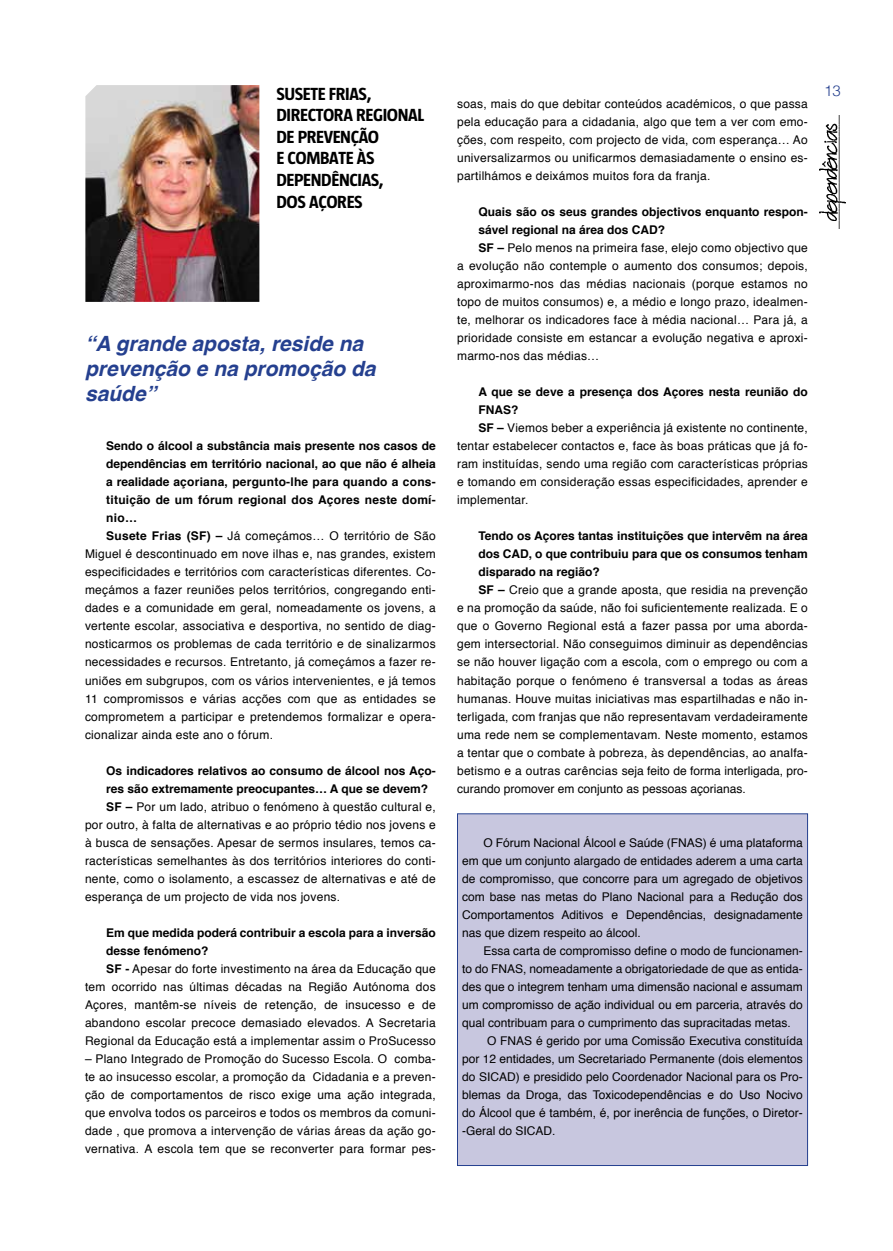
<style>
.page{position:relative;width:893px;height:1251px;background:#fff}
.page>*{position:absolute;margin:0;border:0;box-sizing:border-box;transform-origin:0 0}
.t1{font:italic 700 21px/25.2px "Helvetica";color:#25408f}
.t2{font:700 18px/21.6px "Taz";letter-spacing:-.02em;color:#000}
.t3{font:300 15px "Helvetica";color:#25408f}
.t4{font:12px/18px "Helvetica";letter-spacing:.02em;color:#000;text-align:justify}
.t5{font:12px "Helvetica";color:#000}
.t6{font:700 12px "Helvetica";color:#000}
.t7{font:700 12px "Helvetica";letter-spacing:.02em;color:#000}
.s1{font-weight:700}
</style>
<div class="page">
<img style="left:820px;top:115px;width:25px;height:113px">
<img style="left:85px;top:85px;width:174px;height:217px">
<div style="left:457px;top:813px;width:350px;height:352px;background:#c8c7df"></div>
<div style="left:457px;top:813px;width:351px;height:352px;border:1px solid #25408f"></div>
<h2 class="t2" style="left:276px;top:82px;width:97px">SUSETE FRIAS,</h2>
<p class="t3" style="left:824px;top:78px;width:18px">13</p>
<h2 class="t2" style="left:276px;top:104px;width:149px">DIRECTORA REGIONAL<br>DE PREVENÇÃO<br>E COMBATE ÀS<br>DEPENDÊNCIAS,<br>DOS AÇORES</h2>
<p class="t4" style="left:457px;top:95px;width:352px">soas, mais do que debitar conteúdos académicos, o que passa pela educação para a cidadania, algo que tem a ver com emo&shy;ções, com respeito, com projecto de vida, com esperança… Ao universalizarmos ou unificarmos demasiadamente o ensino es&shy;partilhámos e deixámos muitos fora da franja.</p>
<p class="t6" style="left:478px;top:202px;width:331px">Quais são os seus grandes objectivos enquanto respon-</p>
<p class="t6" style="left:478px;top:220px;width:188px">sável regional na área dos CAD?</p>
<p class="t4" style="left:478px;top:239px;width:331px"><span class="s1">SF –</span> Pelo menos na primeira fase, elejo como objectivo que</p>
<p class="t4" style="left:457px;top:257px;width:352px">a evolução não contemple o aumento dos consumos; depois,</p>
<p class="t4" style="left:457px;top:275px;width:352px">aproximarmo-nos das médias nacionais (porque estamos no</p>
<p class="t4" style="left:457px;top:293px;width:352px">topo de muitos consumos) e, a médio e longo prazo, idealmen-</p>
<p class="t4" style="left:457px;top:311px;width:352px">te, melhorar os indicadores face à média nacional… Para já, a</p>
<p class="t4" style="left:457px;top:329px;width:352px">prioridade consiste em estancar a evolução negativa e aproxi-</p>
<p class="t4" style="left:457px;top:347px;width:144px">marmo-nos das médias…</p>
<p class="t6" style="left:478px;top:382px;width:331px">A que se deve a presença dos Açores nesta reunião do</p>
<p class="t6" style="left:478px;top:400px;width:41px">FNAS?</p>
<p class="t4" style="left:478px;top:419px;width:331px"><span class="s1">SF –</span> Viemos beber a experiência já existente no continente,</p>
<p class="t4" style="left:457px;top:437px;width:352px">tentar estabelecer contactos e, face às boas práticas que já fo-</p>
<p class="t4" style="left:457px;top:455px;width:352px">ram instituídas, sendo uma região com características próprias</p>
<p class="t4" style="left:457px;top:473px;width:352px">e tomando em consideração essas especificidades, aprender e</p>
<p class="t4" style="left:457px;top:491px;width:73px">implementar.</p>
<p class="t6" style="left:478px;top:526px;width:331px">Tendo os Açores tantas instituições que intervêm na área</p>
<p class="t6" style="left:478px;top:544px;width:331px">dos CAD, o que contribuiu para que os consumos tenham</p>
<p class="t6" style="left:478px;top:562px;width:123px">disparado na região?</p>
<p class="t4" style="left:478px;top:581px;width:331px"><span class="s1">SF –</span> Creio que a grande aposta, que residia na prevenção</p>
<p class="t4" style="left:457px;top:599px;width:352px">e na promoção da saúde, não foi suficientemente realizada. E o</p>
<p class="t4" style="left:457px;top:617px;width:352px">que o Governo Regional está a fazer passa por uma aborda-</p>
<p class="t4" style="left:457px;top:635px;width:352px">gem intersectorial. Não conseguimos diminuir as dependências</p>
<p class="t4" style="left:457px;top:653px;width:352px">se não houver ligação com a escola, com o emprego ou com a</p>
<p class="t4" style="left:457px;top:671px;width:352px">habitação porque o fenómeno é transversal a todas as áreas</p>
<p class="t4" style="left:457px;top:689px;width:352px">humanas. Houve muitas iniciativas mas espartilhadas e não in-</p>
<p class="t4" style="left:457px;top:707px;width:352px">terligada, com franjas que não representavam verdadeiramente</p>
<p class="t4" style="left:457px;top:725px;width:352px">uma rede nem se complementavam. Neste momento, estamos</p>
<p class="t4" style="left:457px;top:743px;width:352px">a tentar que o combate à pobreza, às dependências, ao analfa-</p>
<p class="t5" style="left:457px;top:761px;width:352px">betismo e a outras carências seja feito de forma interligada, pro-</p>
<p class="t5" style="left:457px;top:779px;width:290px">curando promover em conjunto as pessoas açorianas.</p>
<h1 class="t1" style="left:85px;top:331px;width:292px">“A grande aposta, reside na prevenção e na promoção da saúde”</h1>
<p class="t6" style="left:106px;top:436px;width:331px">Sendo o álcool a substância mais presente nos casos de</p>
<p class="t6" style="left:106px;top:454px;width:331px">dependências em território nacional, ao que não é alheia</p>
<p class="t7" style="left:106px;top:472px;width:331px">a realidade açoriana, pergunto-lhe para quando a cons-</p>
<p class="t7" style="left:106px;top:490px;width:331px">tituição de um fórum regional dos Açores neste domí-</p>
<p class="t6" style="left:106px;top:508px;width:32px">nio…</p>
<p class="t4" style="left:106px;top:527px;width:331px"><span class="s1">Susete Frias (SF) –</span> Já começámos… O território de São</p>
<p class="t4" style="left:85px;top:545px;width:352px">Miguel é descontinuado em nove ilhas e, nas grandes, existem</p>
<p class="t4" style="left:85px;top:563px;width:352px">especificidades e territórios com características diferentes. Co-</p>
<p class="t4" style="left:85px;top:581px;width:352px">meçámos a fazer reuniões pelos territórios, congregando enti-</p>
<p class="t4" style="left:85px;top:599px;width:352px">dades e a comunidade em geral, nomeadamente os jovens, a</p>
<p class="t4" style="left:85px;top:617px;width:352px">vertente escolar, associativa e desportiva, no sentido de diag-</p>
<p class="t4" style="left:85px;top:635px;width:352px">nosticarmos os problemas de cada território e de sinalizarmos</p>
<p class="t4" style="left:85px;top:653px;width:352px">necessidades e recursos. Entretanto, já começámos a fazer re-</p>
<p class="t4" style="left:85px;top:671px;width:352px">uniões em subgrupos, com os vários intervenientes, e já temos</p>
<p class="t4" style="left:85px;top:689px;width:352px">11 compromissos e várias acções com que as entidades se</p>
<p class="t4" style="left:85px;top:707px;width:352px">comprometem a participar e pretendemos formalizar e opera-</p>
<p class="t4" style="left:85px;top:725px;width:190px">cionalizar ainda este ano o fórum.</p>
<p class="t6" style="left:106px;top:760px;width:331px">Os indicadores relativos ao consumo de álcool nos Aço-</p>
<p class="t6" style="left:106px;top:778px;width:323px">res são extremamente preocupantes… A que se devem?</p>
<p class="t4" style="left:106px;top:797px;width:331px"><span class="s1">SF –</span> Por um lado, atribuo o fenómeno à questão cultural e,</p>
<p class="t4" style="left:85px;top:815px;width:352px">por outro, à falta de alternativas e ao próprio tédio nos jovens e</p>
<p class="t4" style="left:85px;top:833px;width:352px">à busca de sensações. Apesar de sermos insulares, temos ca-</p>
<p class="t4" style="left:85px;top:851px;width:352px">racterísticas semelhantes às dos territórios interiores do conti-</p>
<p class="t4" style="left:85px;top:869px;width:352px">nente, como o isolamento, a escassez de alternativas e até de</p>
<p class="t4" style="left:85px;top:887px;width:257px">esperança de um projecto de vida nos jovens.</p>
<p class="t6" style="left:106px;top:922px;width:331px">Em que medida poderá contribuir a escola para a inversão</p>
<p class="t6" style="left:106px;top:940px;width:104px">desse fenómeno?</p>
<p class="t4" style="left:106px;top:959px;width:331px"><span class="s1">SF -</span> Apesar do forte investimento na área da Educação que</p>
<p class="t4" style="left:85px;top:977px;width:352px">tem ocorrido nas últimas décadas na Região Autónoma dos</p>
<p class="t4" style="left:85px;top:995px;width:352px">Açores, mantêm-se níveis de retenção, de insucesso e de</p>
<p class="t4" style="left:85px;top:1013px;width:352px">abandono escolar precoce demasiado elevados. A Secretaria</p>
<p class="t4" style="left:85px;top:1031px;width:352px">Regional da Educação está a implementar assim o ProSucesso</p>
<p class="t4" style="left:85px;top:1049px;width:352px">– Plano Integrado de Promoção do Sucesso Escola. O comba&shy;te ao insucesso escolar, a promoção da Cidadania e a preven&shy;ção de comportamentos de risco exige uma ação integrada, que envolva todos os parceiros e todos os membros da comuni&shy;dade , que promova a intervenção de várias áreas da ação go&shy;vernativa. A escola tem que se reconverter para formar pes-</p>
<p class="t4" style="left:462px;top:833px;width:342px;text-indent:21px">O Fórum Nacional Álcool e Saúde (FNAS) é uma plataforma em que um conjunto alargado de entidades aderem a uma carta de compromisso, que concorre para um agregado de objetivos com base nas metas do Plano Nacional para a Redução dos Comportamentos Aditivos e Dependências, designadamente nas que dizem respeito ao álcool.</p>
<p class="t5" style="left:483px;top:941px;width:321px">Essa carta de compromisso define o modo de funcionamen-</p>
<p class="t5" style="left:462px;top:959px;width:342px">to do FNAS, nomeadamente a obrigatoriedade de que as entida-</p>
<p class="t5" style="left:462px;top:977px;width:342px">des que o integrem tenham uma dimensão nacional e assumam</p>
<p class="t5" style="left:462px;top:995px;width:342px">um compromisso de ação individual ou em parceria, através do</p>
<p class="t5" style="left:462px;top:1013px;width:330px">qual contribuam para o cumprimento das supracitadas metas.</p>
<p class="t5" style="left:487px;top:1031px;width:317px">O FNAS é gerido por uma Comissão Executiva constituída</p>
<p class="t5" style="left:462px;top:1049px;width:342px">por 12 entidades, um Secretariado Permanente (dois elementos</p>
<p class="t5" style="left:462px;top:1067px;width:342px">do SICAD) e presidido pelo Coordenador Nacional para os Pro-</p>
<p class="t5" style="left:462px;top:1085px;width:342px">blemas da Droga, das Toxicodependências e do Uso Nocivo</p>
<p class="t5" style="left:462px;top:1103px;width:342px">do Álcool que é também, é, por inerência de funções, o Diretor-</p>
<p class="t5" style="left:462px;top:1121px;width:95px">-Geral do SICAD.</p>
</div>
